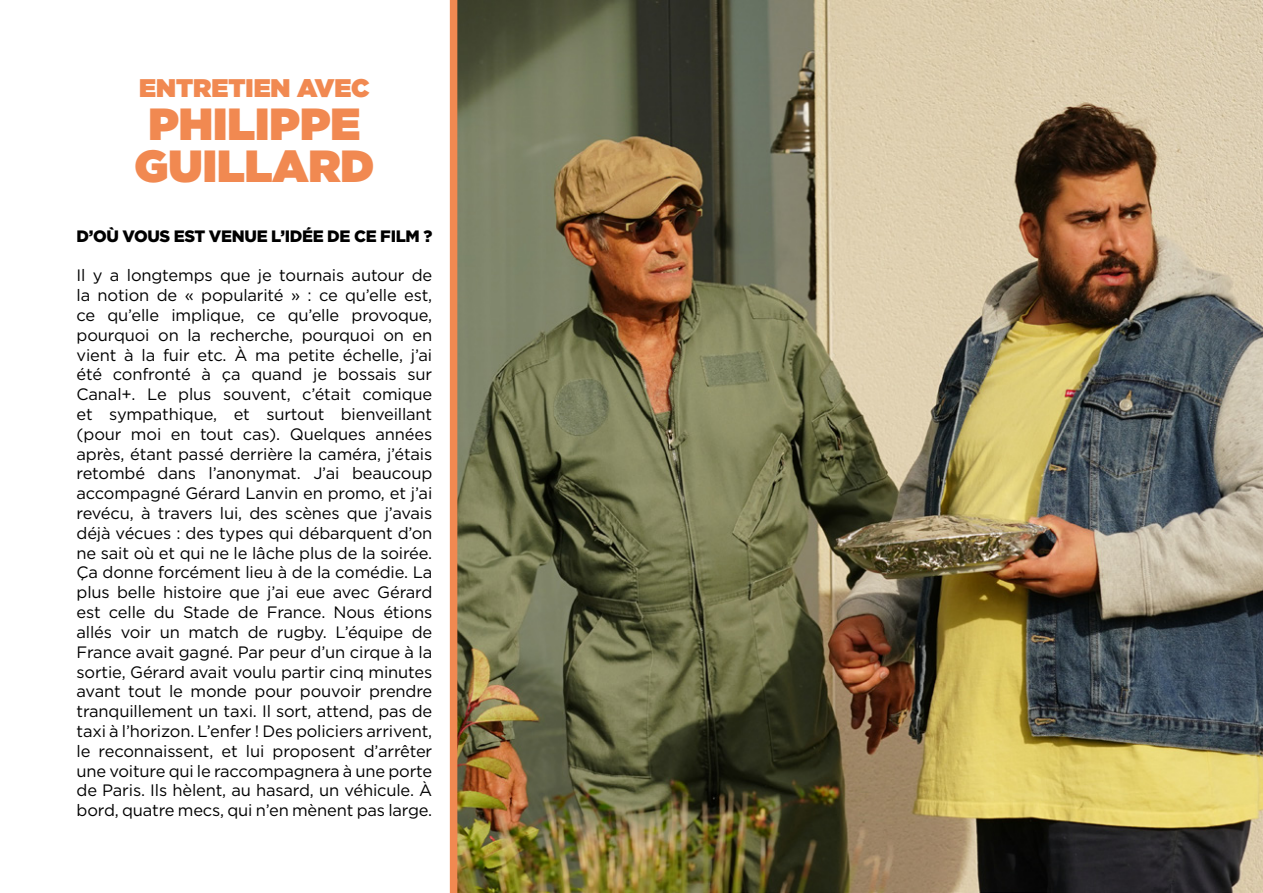
<style>
.page{position:relative;width:1263px;height:893px;background:#fff}
.page>*{position:absolute;margin:0;border:0;box-sizing:border-box;transform-origin:0 0}
.t1{font:900 45px/42px "Gotham";color:#f18951;text-align:center}
.t2{font:900 25.5px "Gotham";color:#f18951}
.t3{font:16.5px/19.8px "Gotham";letter-spacing:-.01em;color:#000;text-align:justify}
.t4{font:900 16.5px "Gotham";letter-spacing:-.02em;color:#000}
</style>
<div class="page">
<img style="left:450px;top:0;width:813px;height:893px">
<h2 class="t2" style="left:139px;top:72px;width:232px">ENTRETIEN AVEC</h2>
<h1 class="t1" style="left:135px;top:103px;width:241px">PHILIPPE<br>GUILLARD</h1>
<p class="t4" style="left:77px;top:225px;width:357px">D’OÙ VOUS EST VENUE L’IDÉE DE CE FILM ?</p>
<p class="t3" style="left:77px;top:265px;width:357px">Il y a longtemps que je tournais autour de la notion de « popularité » : ce qu’elle est, ce qu’elle implique, ce qu’elle provoque, pourquoi on la recherche, pourquoi on en vient à la fuir etc. À ma petite échelle, j’ai été confronté à ça quand je bossais sur Canal+. Le plus souvent, c’était comique et sympathique, et surtout bienveillant (pour moi en tout cas). Quelques années après, étant passé derrière la caméra, j’étais retombé dans l’anonymat. J’ai beaucoup accompagné Gérard Lanvin en promo, et j’ai revécu, à travers lui, des scènes que j’avais déjà vécues : des types qui débarquent d’on ne sait où et qui ne le lâche plus de la soirée.<br>Ça donne forcément lieu à de la comédie. La plus belle histoire que j’ai eue avec Gérard est celle du Stade de France. Nous étions allés voir un match de rugby. L’équipe de France avait gagné. Par peur d’un cirque à la sortie, Gérard avait voulu partir cinq minutes avant tout le monde pour pouvoir prendre tranquillement un taxi. Il sort, attend, pas de taxi à l’horizon. L’enfer ! Des policiers arrivent, le reconnaissent, et lui proposent d’arrêter une voiture qui le raccompagnera à une porte de Paris. Ils hèlent, au hasard, un véhicule. À bord, quatre mecs, qui n’en mènent pas large.</p>
</div>
